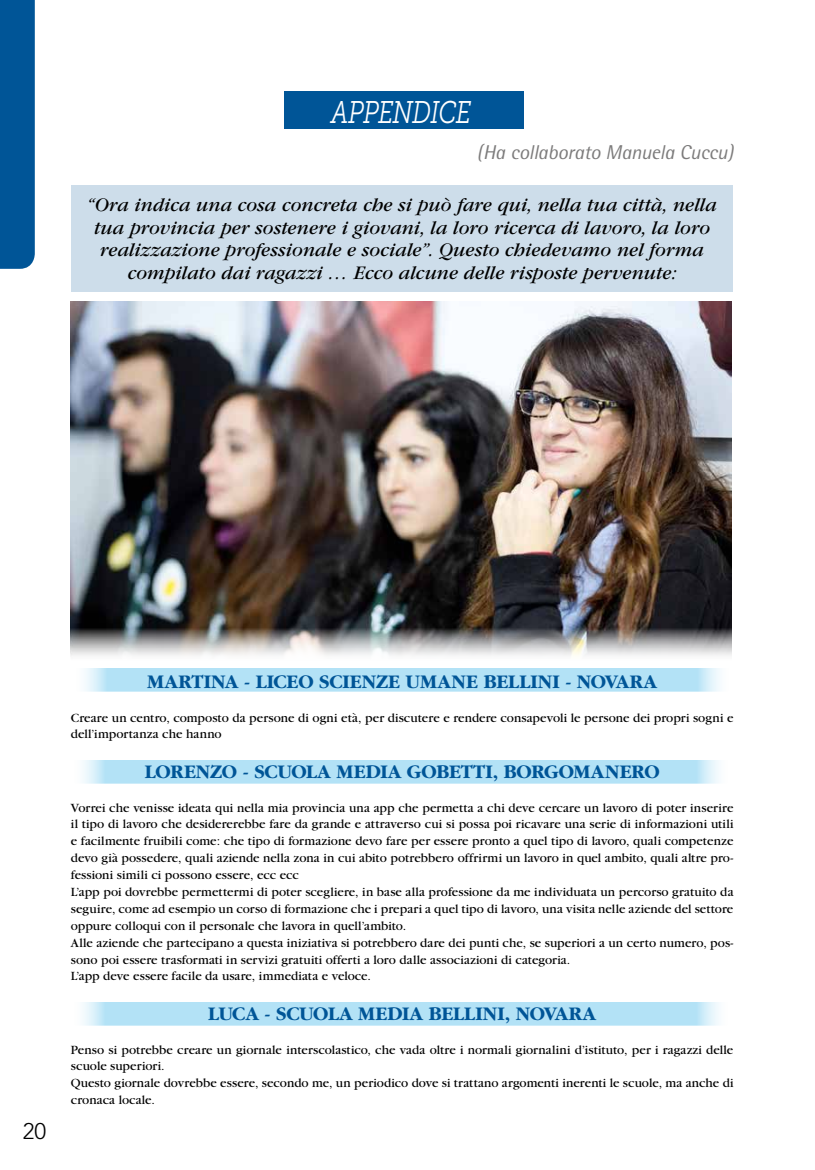
<style>
.page{position:relative;width:815px;height:1170px;background:#fff}
.page>*{position:absolute;margin:0;border:0;box-sizing:border-box;transform-origin:0 0}
.t1{font:italic 31.25px "Museo Slab 300";letter-spacing:-.03em;color:#fff;scale:.78 1}
.t2{font:300 22.5px "Avenir";color:#000}
.t3{font:italic 20px/22.5px "Garamond";color:#000;text-align:center}
.t4{font:700 20px "Garamond";letter-spacing:-.005em;color:#005597}
.t5{font:italic 20px "Rotis Semi Sans";letter-spacing:-.01em;color:#7c7b7b}
.t6{font:13.12px/16.9px "Garamond";letter-spacing:.005em;color:#000}
</style>
<div class="page">
<div style="left:0;top:0;width:35px;height:269px;background:#005597"></div>
<div style="left:85px;top:668px;width:635px;height:23px;background:#b3e2f6"></div>
<div style="left:284px;top:91px;width:240px;height:37px;background:#005597"></div>
<div style="left:71px;top:185px;width:662px;height:106px;background:#cdddea"></div>
<img style="left:71px;top:301px;width:661px;height:355px">
<div style="left:83px;top:760px;width:636px;height:23px;background:#b3e2f6"></div>
<div style="left:83px;top:1002px;width:636px;height:23px;background:#b3e2f6"></div>
<h1 class="t1" style="left:331px;top:95px;width:181px">APPENDICE</h1>
<h3 class="t5" style="left:477px;top:140px;width:258px">(Ha collaborato Manuela Cuccu)</h3>
<p class="t3" style="left:87px;top:194px;width:631px">“Ora indica una cosa concreta che si può fare qui, nella tua città, nella tua provincia per sostenere i giovani, la loro ricerca di lavoro, la loro realizzazione professionale e sociale”. Questo chiedevamo nel forma compilato dai ragazzi … Ecco alcune delle risposte pervenute:</p>
<h2 class="t2" style="left:23px;top:1117px;width:25px">20</h2>
<h3 class="t4" style="left:147px;top:670px;width:511px">MARTINA - LICEO SCIENZE UMANE BELLINI - NOVARA</h3>
<p class="t6" style="left:71px;top:709px;width:664px">Creare un centro, composto da persone di ogni età, per discutere e rendere consapevoli le persone dei propri sogni e dell’importanza che hanno</p>
<h3 class="t4" style="left:145px;top:760px;width:516px">LORENZO - SCUOLA MEDIA GOBETTI, BORGOMANERO</h3>
<p class="t6" style="left:71px;top:799px;width:664px">Vorrei che venisse ideata qui nella mia provincia una app che permetta a chi deve cercare un lavoro di poter inserire il tipo di lavoro che desidererebbe fare da grande e attraverso cui si possa poi ricavare una serie di informazioni utili e facilmente fruibili come: che tipo di formazione devo fare per essere pronto a quel tipo di lavoro, quali competenze devo già possedere, quali aziende nella zona in cui abito potrebbero offrirmi un lavoro in quel ambito, quali altre pro&shy;fessioni simili ci possono essere, ecc ecc<br>L’app poi dovrebbe permettermi di poter scegliere, in base alla professione da me individuata un percorso gratuito da seguire, come ad esempio un corso di formazione che i prepari a quel tipo di lavoro, una visita nelle aziende del settore oppure colloqui con il personale che lavora in quell’ambito.<br>Alle aziende che partecipano a questa iniziativa si potrebbero dare dei punti che, se superiori a un certo numero, pos&shy;sono poi essere trasformati in servizi gratuiti offerti a loro dalle associazioni di categoria.<br>L’app deve essere facile da usare, immediata e veloce.</p>
<h3 class="t4" style="left:208px;top:1002px;width:389px">LUCA - SCUOLA MEDIA BELLINI, NOVARA</h3>
<p class="t6" style="left:71px;top:1041px;width:664px">Penso si potrebbe creare un giornale interscolastico, che vada oltre i normali giornalini d’istituto, per i ragazzi delle scuole superiori.<br>Questo giornale dovrebbe essere, secondo me, un periodico dove si trattano argomenti inerenti le scuole, ma anche di cronaca locale.</p>
</div>
